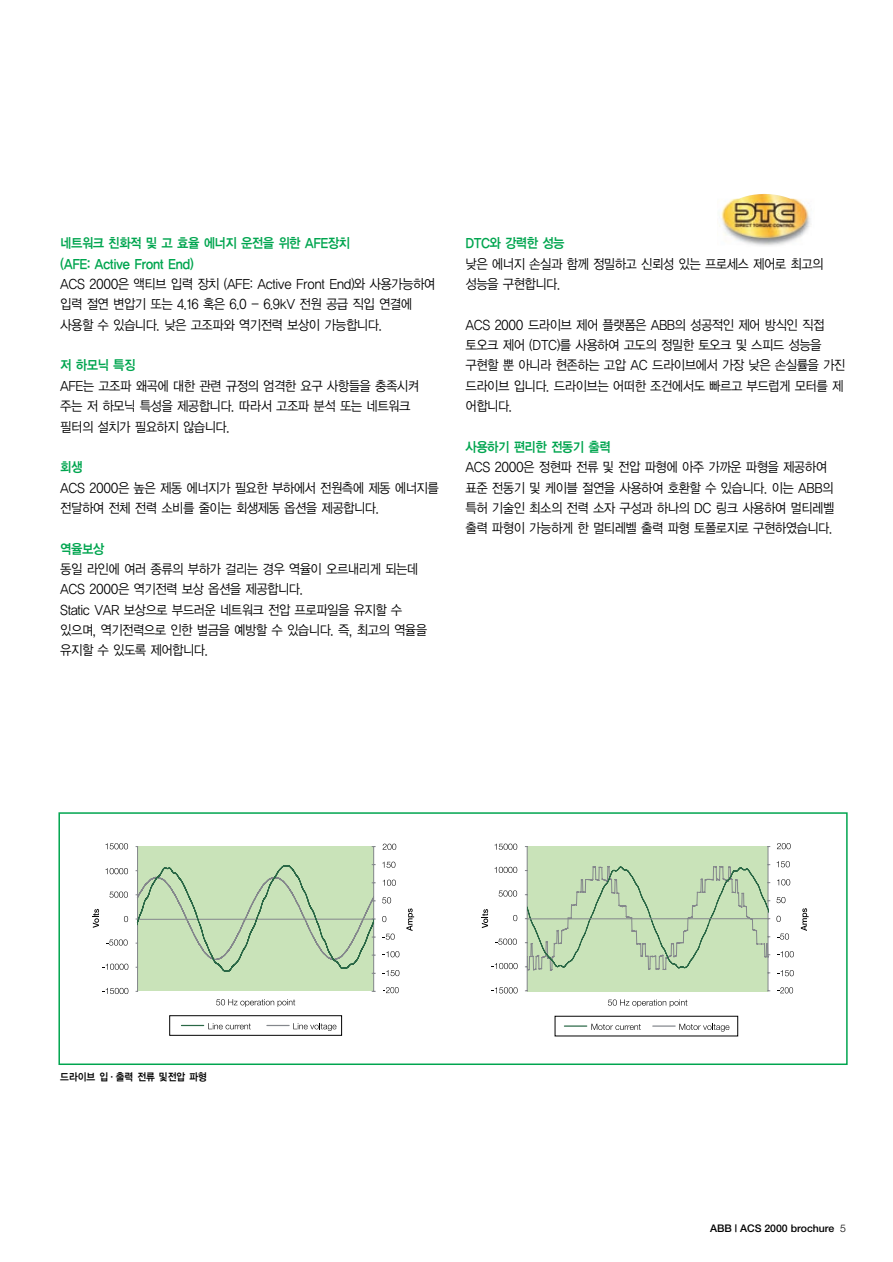
<style>
.page{position:relative;width:893px;height:1262px;background:#fff}
.page>*{position:absolute;margin:0;border:0;box-sizing:border-box;transform-origin:0 0}
.t1{font:13.5px/20.4px "YGO12";letter-spacing:-.105em;color:#000;scale:.9 1}
.t2{font:13.5px/20.4px "YGO14";letter-spacing:-.105em;color:#00a54f;scale:.9 1}
.t3{font:500 10.5px "Helvetica Neue";color:#000}
.t4{font:10.5px "YGO14";letter-spacing:-.07em;color:#000;scale:.9 1}
.s1{font-weight:300}
</style>
<div class="page">
<img style="left:719px;top:194px;width:92px;height:52px">
<div style="left:137px;top:846px;width:236px;height:145px;background:#c9e3b9"></div>
<svg style="left:382px;top:897px;width:9px;height:6px"></svg>
<svg style="left:382px;top:843px;width:14px;height:7px"></svg>
<svg style="left:382px;top:861px;width:13px;height:6px"></svg>
<svg style="left:383px;top:879px;width:13px;height:6px"></svg>
<svg style="left:383px;top:987px;width:15px;height:6px"></svg>
<svg style="left:383px;top:970px;width:16px;height:6px"></svg>
<svg style="left:383px;top:951px;width:16px;height:6px"></svg>
<svg style="left:383px;top:933px;width:11px;height:6px"></svg>
<svg style="left:382px;top:916px;width:4px;height:6px"></svg>
<div style="left:169px;top:1015px;width:173px;height:20px;border:1px solid #030303"></div>
<svg style="left:208px;top:1023px;width:43px;height:6px"></svg>
<svg style="left:293px;top:1023px;width:43px;height:8px"></svg>
<hr style="left:181px;top:1024px;width:23px;height:2px;background:#2a6846">
<hr style="left:267px;top:1024px;width:22px;height:2px;background:#84878c">
<svg style="left:216px;top:999px;width:79px;height:7px"></svg>
<svg style="left:406px;top:908px;width:8px;height:23px"></svg>
<svg style="left:93px;top:909px;width:6px;height:18px"></svg>
<hr style="left:137px;top:846px;width:1px;height:145px;background:#84878c">
<hr style="left:373px;top:846px;width:1px;height:145px;background:#84878c">
<svg style="left:136px;top:864px;width:240px;height:110px"></svg>
<svg style="left:102px;top:988px;width:26px;height:6px"></svg>
<svg style="left:102px;top:963px;width:26px;height:6px"></svg>
<svg style="left:106px;top:939px;width:22px;height:6px"></svg>
<svg style="left:124px;top:916px;width:4px;height:6px"></svg>
<svg style="left:109px;top:891px;width:19px;height:6px"></svg>
<svg style="left:105px;top:868px;width:23px;height:6px"></svg>
<svg style="left:105px;top:843px;width:23px;height:6px"></svg>
<div style="left:527px;top:846px;width:240px;height:145px;background:#c9e3b9"></div>
<svg style="left:777px;top:843px;width:13px;height:6px"></svg>
<svg style="left:777px;top:987px;width:16px;height:6px"></svg>
<svg style="left:564px;top:1023px;width:76px;height:7px"></svg>
<svg style="left:652px;top:1023px;width:77px;height:8px"></svg>
<svg style="left:608px;top:999px;width:79px;height:8px"></svg>
<svg style="left:800px;top:908px;width:8px;height:23px"></svg>
<svg style="left:482px;top:909px;width:6px;height:19px"></svg>
<svg style="left:491px;top:987px;width:26px;height:6px"></svg>
<svg style="left:491px;top:963px;width:26px;height:6px"></svg>
<svg style="left:495px;top:938px;width:22px;height:6px"></svg>
<svg style="left:513px;top:915px;width:4px;height:6px"></svg>
<svg style="left:498px;top:890px;width:19px;height:6px"></svg>
<svg style="left:494px;top:866px;width:23px;height:7px"></svg>
<svg style="left:494px;top:843px;width:23px;height:6px"></svg>
<hr style="left:527px;top:846px;width:1px;height:144px;background:#84878c">
<hr style="left:767px;top:846px;width:1px;height:144px;background:#84878c">
<svg style="left:525px;top:861px;width:268px;height:115px"></svg>
<hr style="left:527px;top:918px;width:241px;height:1px;background:#84878c">
<div style="left:58px;top:812px;width:789px;height:253px;border:2px solid #00a54f"></div>
<p class="t2" style="left:60px;top:234px;width:324px">네트워크 친화적 및 고 효율 에너지 운전을 위한 AFE장치 (AFE: Active Front End)</p>
<p class="t1" style="left:60px;top:275px;width:419px">ACS 2000은 액티브 입력 장치 (AFE: Active Front End)와 사용가능하여 입력 절연 변압기 또는 4.16 혹은 6.0 - 6.9kV 전원 공급 직입 연결에 사용할 수 있습니다. 낮은 고조파와 역기전력 보상이 가능합니다.</p>
<p class="t2" style="left:60px;top:356px;width:86px">저 하모닉 특징</p>
<p class="t1" style="left:60px;top:376px;width:401px">AFE는 고조파 왜곡에 대한 관련 규정의 엄격한 요구 사항들을 충족시켜 주는 저 하모닉 특성을 제공합니다. 따라서 고조파 분석 또는 네트워크 필터의 설치가 필요하지 않습니다.</p>
<p class="t2" style="left:60px;top:458px;width:27px">회생</p>
<p class="t1" style="left:60px;top:478px;width:423px">ACS 2000은 높은 제동 에너지가 필요한 부하에서 전원측에 제동 에너지를 전달하여 전체 전력 소비를 줄이는 회생제동 옵션을 제공합니다.</p>
<p class="t2" style="left:60px;top:539px;width:51px">역율보상</p>
<p class="t1" style="left:60px;top:559px;width:410px">동일 라인에 여러 종류의 부하가 걸리는 경우 역율이 오르내리게 되는데<br>ACS 2000은 역기전력 보상 옵션을 제공합니다.<br>Static VAR 보상으로 부드러운 네트워크 전압 프로파일을 유지할 수 있으며, 역기전력으로 인한 벌금을 예방할 수 있습니다. 즉, 최고의 역율을 유지할 수 있도록 제어합니다.</p>
<p class="t2" style="left:465px;top:234px;width:112px">DTC와 강력한 성능</p>
<p class="t1" style="left:465px;top:254px;width:400px">낮은 에너지 손실과 함께 정밀하고 신뢰성 있는 프로세스 제어로 최고의 성능을 구현합니다.</p>
<p class="t1" style="left:465px;top:315px;width:424px">ACS 2000 드라이브 제어 플랫폼은 ABB의 성공적인 제어 방식인 직접 토오크 제어 (DTC)를 사용하여 고도의 정밀한 토오크 및 스피드 성능을 구현할 뿐 아니라 현존하는 고압 AC 드라이브에서 가장 낮은 손실률을 가진 드라이브 입니다. 드라이브는 어떠한 조건에서도 빠르고 부드럽게 모터를 제 어합니다.</p>
<p class="t2" style="left:465px;top:437px;width:164px">사용하기 편리한 전동기 출력</p>
<p class="t1" style="left:465px;top:458px;width:412px">ACS 2000은 정현파 전류 및 전압 파형에 아주 가까운 파형을 제공하여 표준 전동기 및 케이블 절연을 사용하여 호환할 수 있습니다. 이는 ABB의 특허 기술인 최소의 전력 소자 구성과 하나의 DC 링크 사용하여 멀티레벨 출력 파형이 가능하게 한 멀티레벨 출력 파형 토폴로지로 구현하였습니다.</p>
<p class="t4" style="left:60px;top:1072px;width:165px">드라이브 입·출력 전류 및전압 파형</p>
<p class="t3" style="left:710px;top:1224px;width:137px">ABB | ACS 2000 brochure <span class="s1">5</span></p>
</div>
